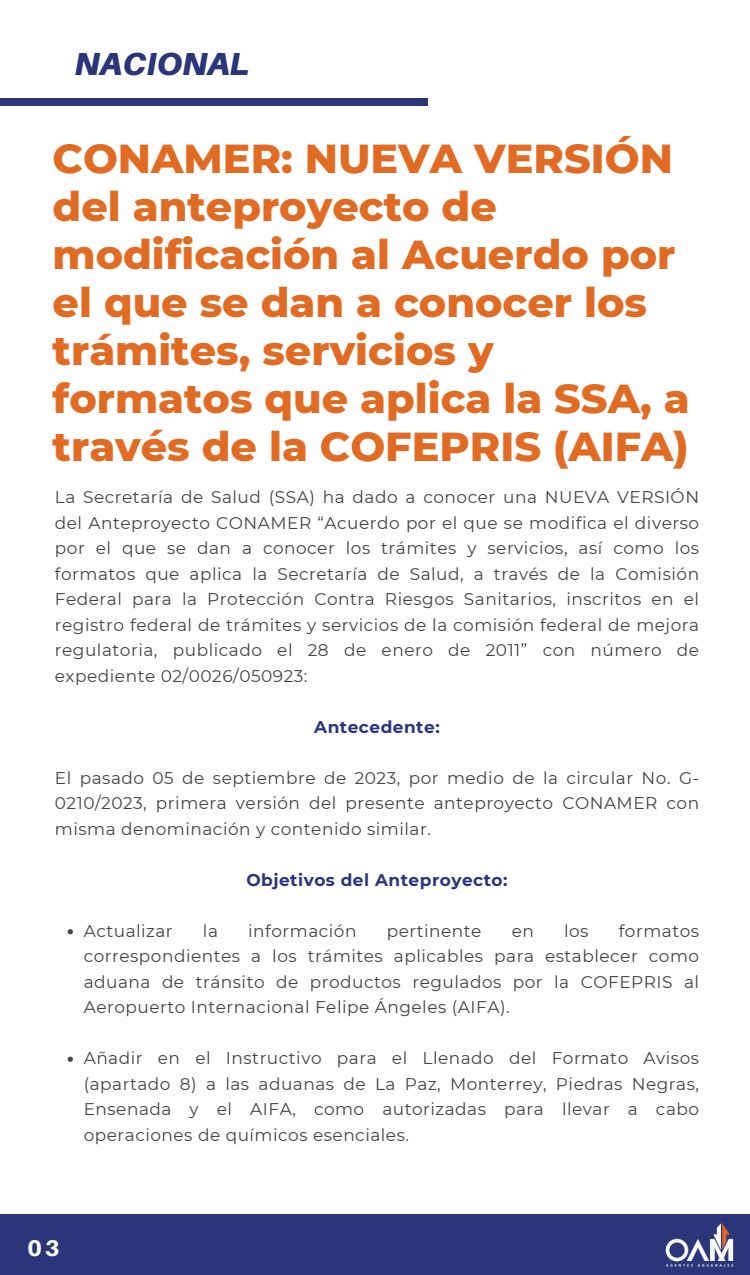
<style>
.page{position:relative;width:750px;height:1275px;background:#fff}
.page>*{position:absolute;margin:0;border:0;box-sizing:border-box;transform-origin:0 0}
.t1{font:800 41.2px/48px "Montserrat";color:#e26b24}
.t2{font:italic 900 31.9px "Aileron";color:#2a357a}
.t3{font:800 22.7px "Aileron";color:#fff}
.t4{font:16.9px/25.5px "Montserrat";letter-spacing:.03em;color:#444440;text-align:justify}
.t5{font:700 16.9px "Montserrat";letter-spacing:.03em;color:#2a357a}
</style>
<div class="page">
<div style="left:0;top:1214px;width:750px;height:61px;background:#2a357a"></div>
<div style="left:0;top:99px;width:428px;height:6px;background:#2a357a"></div>
<img style="left:665px;top:1223px;width:69px;height:44px">
<svg style="left:68px;top:929px;width:5px;height:5px"></svg>
<svg style="left:68px;top:1057px;width:5px;height:5px"></svg>
<p class="t2" style="left:75px;top:44px;width:176px">NACIONAL</p>
<p class="t1" style="left:53px;top:134px;width:639px">CONAMER: NUEVA VERSIÓN del anteproyecto de modificación al Acuerdo por el que se dan a conocer los trámites, servicios y formatos que aplica la SSA, a través de la COFEPRIS (AIFA)</p>
<p class="t4" style="left:55px;top:484px;width:646px">La Secretaría de Salud (SSA) ha dado a conocer una NUEVA VERSIÓN del Anteproyecto CONAMER “Acuerdo por el que se modifica el diverso por el que se dan a conocer los trámites y servicios, así como los formatos que aplica la Secretaría de Salud, a través de la Comisión Federal para la Protección Contra Riesgos Sanitarios, inscritos en el registro federal de trámites y servicios de la comisión federal de mejora regulatoria, publicado el 28 de enero de 2011” con número de expediente 02/0026/050923:</p>
<p class="t5" style="left:314px;top:716px;width:127px">Antecedente:</p>
<p class="t4" style="left:55px;top:765px;width:646px">El pasado 05 de septiembre de 2023, por medio de la circular No. G-0210/2023, primera versión del presente anteproyecto CONAMER con misma denominación y contenido similar.</p>
<p class="t5" style="left:246px;top:869px;width:263px">Objetivos del Anteproyecto:</p>
<p class="t4" style="left:84px;top:918px;width:91px">Actualizar</p>
<p class="t4" style="left:203px;top:918px;width:17px">la</p>
<p class="t4" style="left:248px;top:918px;width:110px">información</p>
<p class="t4" style="left:387px;top:918px;width:96px">pertinente</p>
<p class="t4" style="left:512px;top:918px;width:24px">en</p>
<p class="t4" style="left:564px;top:918px;width:26px">los</p>
<p class="t4" style="left:84px;top:918px;width:617px;text-indent:535px">formatos correspondientes a los trámites aplicables para establecer como aduana de tránsito de productos regulados por la COFEPRIS al Aeropuerto Internacional Felipe Ángeles (AIFA).</p>
<p class="t4" style="left:84px;top:1045px;width:617px">Añadir en el Instructivo para el Llenado del Formato Avisos (apartado 8) a las aduanas de La Paz, Monterrey, Piedras Negras, Ensenada y el AIFA, como autorizadas para llevar a cabo operaciones de químicos esenciales.</p>
<p class="t3" style="left:27px;top:1234px;width:34px">03</p>
</div>
